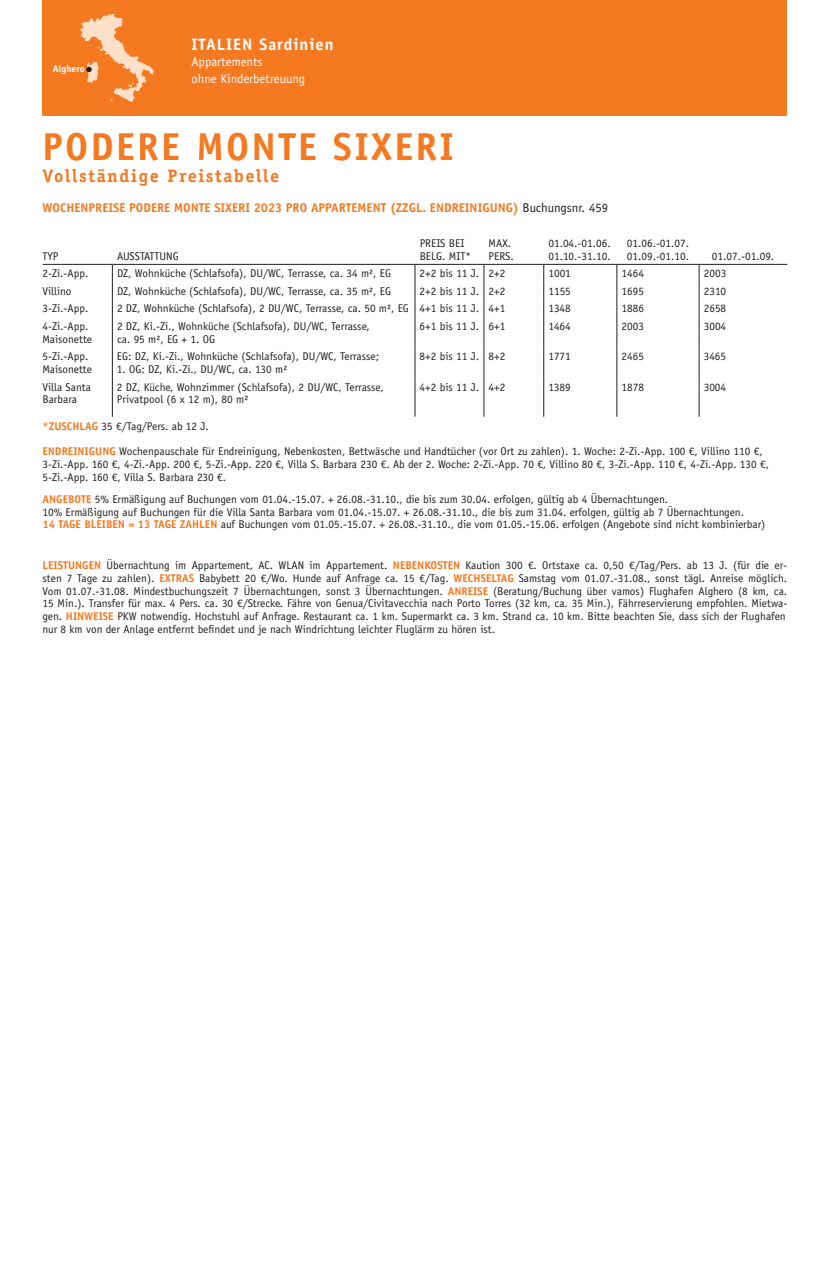
<style>
.page{position:relative;width:830px;height:1263px;background:#fff}
.page>*{position:absolute;margin:0;border:0;box-sizing:border-box;transform-origin:0 0}
.t1{font:700 39px "Officina Sans Std";letter-spacing:.06em;color:#f47921}
.t2{font:700 18px "Officina Serif Std";letter-spacing:.09em;color:#f47921}
.t3{font:700 16.5px "Officina Sans Std";letter-spacing:.06em;color:#fff}
.t4{font:700 12.75px "Officina Sans Std";color:#f47921}
.t5{font:12.75px "Officina Sans Std";color:#fff}
.t6{font:11.25px/12.8px "Officina Sans Std";color:#231f20}
.t7{font:700 9.75px "Officina Sans Std";color:#fff}
.s1{color:#231f20}
.s2{font-weight:400;color:#231f20}
.s3{font-weight:700;color:#f47921}
</style>
<div class="page">
<div style="left:43px;top:0;width:744px;height:116px;background:#f47921"></div>
<svg style="left:80px;top:14px;width:74px;height:88px"></svg>
<svg style="left:112px;top:265px;width:1px;height:52px"></svg>
<svg style="left:414px;top:265px;width:1px;height:52px"></svg>
<svg style="left:483px;top:265px;width:1px;height:52px"></svg>
<svg style="left:543px;top:265px;width:1px;height:52px"></svg>
<svg style="left:698px;top:265px;width:1px;height:52px"></svg>
<hr style="left:112px;top:317px;width:1px;height:30px;background:#231f20">
<hr style="left:414px;top:317px;width:1px;height:30px;background:#231f20">
<hr style="left:483px;top:317px;width:1px;height:30px;background:#231f20">
<hr style="left:543px;top:317px;width:1px;height:30px;background:#231f20">
<hr style="left:698px;top:317px;width:1px;height:30px;background:#231f20">
<hr style="left:112px;top:347px;width:1px;height:31px;background:#231f20">
<hr style="left:414px;top:347px;width:1px;height:31px;background:#231f20">
<hr style="left:483px;top:347px;width:1px;height:31px;background:#231f20">
<hr style="left:543px;top:347px;width:1px;height:31px;background:#231f20">
<hr style="left:698px;top:347px;width:1px;height:31px;background:#231f20">
<hr style="left:112px;top:378px;width:1px;height:39px;background:#231f20">
<hr style="left:414px;top:378px;width:1px;height:39px;background:#231f20">
<hr style="left:483px;top:378px;width:1px;height:39px;background:#231f20">
<hr style="left:543px;top:378px;width:1px;height:39px;background:#231f20">
<hr style="left:698px;top:378px;width:1px;height:39px;background:#231f20">
<hr style="left:543px;top:264px;width:73px;height:1px;background:#231f20">
<hr style="left:616px;top:264px;width:82px;height:1px;background:#231f20">
<hr style="left:698px;top:264px;width:88px;height:1px;background:#231f20">
<svg style="left:616px;top:265px;width:1px;height:52px"></svg>
<hr style="left:616px;top:317px;width:1px;height:30px;background:#231f20">
<hr style="left:616px;top:347px;width:1px;height:31px;background:#231f20">
<hr style="left:616px;top:378px;width:1px;height:39px;background:#231f20">
<hr style="left:415px;top:264px;width:68px;height:1px;background:#231f20">
<hr style="left:483px;top:264px;width:60px;height:1px;background:#231f20">
<hr style="left:112px;top:264px;width:303px;height:1px;background:#231f20">
<hr style="left:43px;top:264px;width:69px;height:1px;background:#231f20">
<p class="t7" style="left:53px;top:63px;width:41px">Alghero <span class="s1">●</span></p>
<h3 class="t3" style="left:191px;top:34px;width:144px">ITALIEN Sardinien</h3>
<p class="t5" style="left:191px;top:54px;width:72px">Appartements</p>
<p class="t5" style="left:191px;top:71px;width:115px">ohne Kinderbetreuung</p>
<h1 class="t1" style="left:43px;top:123px;width:413px">PODERE MONTE SIXERI</h1>
<h2 class="t2" style="left:43px;top:164px;width:238px">Vollständige Preistabelle</h2>
<p class="t4" style="left:43px;top:200px;width:567px">WOCHENPREISE PODERE MONTE SIXERI 2023 PRO APPARTEMENT (ZZGL. ENDREINIGUNG) <span class="s2">Buchungsnr. 459</span></p>
<p class="t6" style="left:43px;top:249px;width:18px">TYP</p>
<p class="t6" style="left:117px;top:249px;width:63px">AUSSTATTUNG</p>
<p class="t6" style="left:419px;top:237px;width:53px">PREIS BEI<br>BELG. MIT*</p>
<p class="t6" style="left:488px;top:237px;width:27px">MAX.<br>PERS.</p>
<p class="t6" style="left:548px;top:237px;width:64px">01.04.-01.06.<br>01.10.-31.10.</p>
<p class="t6" style="left:626px;top:237px;width:64px">01.06.-01.07.<br>01.09.-01.10.</p>
<p class="t6" style="left:711px;top:249px;width:64px">01.07.-01.09.</p>
<p class="t6" style="left:43px;top:267px;width:47px">2-Zi.-App.</p>
<p class="t6" style="left:117px;top:267px;width:275px">DZ, Wohnküche (Schlafsofa), DU/WC, Terrasse, ca. 34 m², EG</p>
<p class="t6" style="left:419px;top:267px;width:87px">2+2 bis 11 J. 2+2</p>
<p class="t6" style="left:548px;top:267px;width:24px">1001</p>
<p class="t6" style="left:621px;top:267px;width:24px">1464</p>
<p class="t6" style="left:703px;top:267px;width:24px">2003</p>
<p class="t6" style="left:42px;top:284px;width:30px">Villino</p>
<p class="t6" style="left:117px;top:284px;width:275px">DZ, Wohnküche (Schlafsofa), DU/WC, Terrasse, ca. 35 m², EG</p>
<p class="t6" style="left:419px;top:284px;width:87px">2+2 bis 11 J. 2+2</p>
<p class="t6" style="left:548px;top:284px;width:24px">1155</p>
<p class="t6" style="left:621px;top:284px;width:24px">1695</p>
<p class="t6" style="left:703px;top:284px;width:24px">2310</p>
<p class="t6" style="left:42px;top:302px;width:47px">3-Zi.-App.</p>
<p class="t6" style="left:117px;top:302px;width:390px">2 DZ, Wohnküche (Schlafsofa), 2 DU/WC, Terrasse, ca. 50 m², EG 4+1 bis 11 J. 4+1</p>
<p class="t6" style="left:548px;top:302px;width:24px">1348</p>
<p class="t6" style="left:621px;top:302px;width:24px">1886</p>
<p class="t6" style="left:703px;top:302px;width:24px">2658</p>
<p class="t6" style="left:42px;top:320px;width:51px">4-Zi.-App.<br>Maisonette</p>
<p class="t6" style="left:117px;top:320px;width:254px">2 DZ, Ki.-Zi., Wohnküche (Schlafsofa), DU/WC, Terrasse, ca. 95 m², EG + 1. OG</p>
<p class="t6" style="left:419px;top:320px;width:87px">6+1 bis 11 J. 6+1</p>
<p class="t6" style="left:548px;top:320px;width:24px">1464</p>
<p class="t6" style="left:621px;top:320px;width:24px">2003</p>
<p class="t6" style="left:703px;top:320px;width:24px">3004</p>
<p class="t6" style="left:42px;top:350px;width:51px">5-Zi.-App.<br>Maisonette</p>
<p class="t6" style="left:117px;top:350px;width:263px">EG: DZ, Ki.-Zi., Wohnküche (Schlafsofa), DU/WC, Terrasse;</p>
<p class="t6" style="left:419px;top:350px;width:87px">8+2 bis 11 J. 8+2</p>
<p class="t6" style="left:548px;top:350px;width:24px">1771</p>
<p class="t6" style="left:621px;top:350px;width:24px">2465</p>
<p class="t6" style="left:703px;top:350px;width:24px">3465</p>
<p class="t6" style="left:117px;top:363px;width:172px">1. OG: DZ, Ki.-Zi., DU/WC, ca. 130 m²</p>
<p class="t6" style="left:42px;top:380px;width:50px">Villa Santa<br>Barbara</p>
<p class="t6" style="left:117px;top:380px;width:268px">2 DZ, Küche, Wohnzimmer (Schlafsofa), 2 DU/WC, Terrasse,<br>Privatpool (6 x 12 m), 80 m²</p>
<p class="t6" style="left:419px;top:380px;width:87px">4+2 bis 11 J. 4+2</p>
<p class="t6" style="left:548px;top:380px;width:24px">1389</p>
<p class="t6" style="left:621px;top:380px;width:24px">1878</p>
<p class="t6" style="left:703px;top:380px;width:24px">3004</p>
<p class="t6" style="left:42px;top:419px;width:168px"><span class="s3">*ZUSCHLAG</span> 35 €/Tag/Pers. ab 12 J.</p>
<p class="t6" style="left:42px;top:445px;width:727px"><span class="s3">ENDREINIGUNG</span> Wochenpauschale für Endreinigung, Nebenkosten, Bettwäsche und Handtücher (vor Ort zu zahlen). 1. Woche: 2-Zi.-App. 100 €, Villino 110 €,<br>3-Zi.-App. 160 €, 4-Zi.-App. 200 €, 5-Zi.-App. 220 €, Villa S. Barbara 230 €. Ab der 2. Woche: 2-Zi.-App. 70 €, Villino 80 €, 3-Zi.-App. 110 €, 4-Zi.-App. 130 €,<br>5-Zi.-App. 160 €, Villa S. Barbara 230 €.</p>
<p class="t6" style="left:42px;top:493px;width:724px"><span class="s3">ANGEBOTE</span> 5% Ermäßigung auf Buchungen vom 01.04.-15.07. + 26.08.-31.10., die bis zum 30.04. erfolgen, gültig ab 4 Übernachtungen.<br>10% Ermäßigung auf Buchungen für die Villa Santa Barbara vom 01.04.-15.07. + 26.08.-31.10., die bis zum 31.04. erfolgen, gültig ab 7 Übernachtungen.<br><span class="s3">14 TAGE BLEIBEN = 13 TAGE ZAHLEN</span> auf Buchungen vom 01.05.-15.07. + 26.08.-31.10., die vom 01.05.-15.06. erfolgen (Angebote sind nicht kombinierbar)</p>
<p class="t6" style="left:42px;top:559px;width:746px"><span class="s3">LEISTUNGEN</span> Übernachtung im Appartement, AC. WLAN im Appartement. <span class="s3">NEBENKOSTEN</span> Kaution 300 €. Ortstaxe ca. 0,50 €/Tag/Pers. ab 13 J. (für die er&shy;sten 7 Tage zu zahlen). <span class="s3">EXTRAS</span> Babybett 20 €/Wo. Hunde auf Anfrage ca. 15 €/Tag. <span class="s3">WECHSELTAG</span> Samstag vom 01.07.-31.08., sonst tägl. Anreise möglich.<br>Vom 01.07.-31.08. Mindestbuchungszeit 7 Übernachtungen, sonst 3 Übernachtungen. <span class="s3">ANREISE</span> (Beratung/Buchung über vamos) Flughafen Alghero (8 km, ca.<br>15 Min.). Transfer für max. 4 Pers. ca. 30 €/Strecke. Fähre von Genua/Civitavecchia nach Porto Torres (32 km, ca. 35 Min.), Fährreservierung empfohlen. Mietwa&shy;gen. <span class="s3">HINWEISE</span> PKW notwendig. Hochstuhl auf Anfrage. Restaurant ca. 1 km. Supermarkt ca. 3 km. Strand ca. 10 km. Bitte beachten Sie, dass sich der Flughafen nur 8 km von der Anlage entfernt befindet und je nach Windrichtung leichter Fluglärm zu hören ist.</p>
</div>
